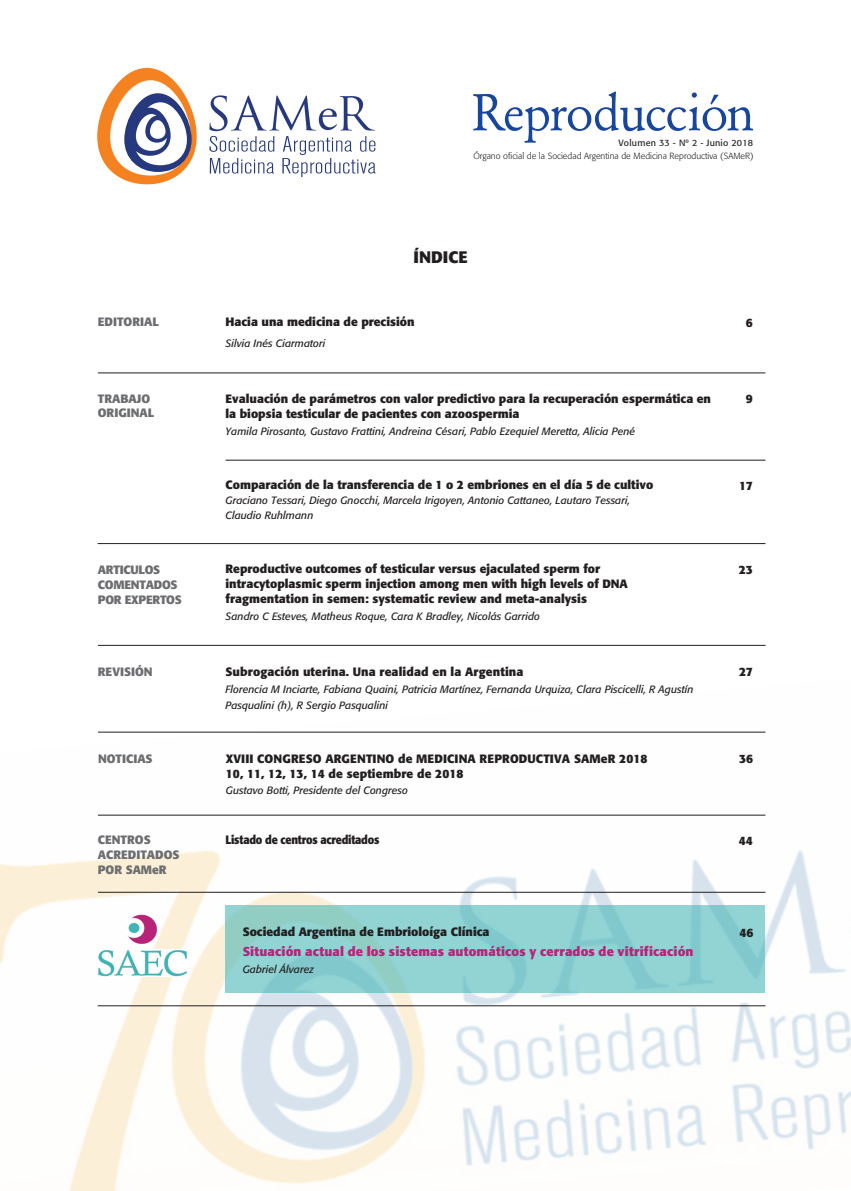
<style>
.page{position:relative;width:851px;height:1191px;background:#fff}
.page>*{position:absolute;margin:0;border:0;box-sizing:border-box;transform-origin:0 0}
.Autores{font:700 16.5px "Formata";letter-spacing:.005em;color:#231f20}
.t1{font:700 12.75px "Formata";letter-spacing:.015em;color:#b72479}
.Instituto{font:700 12px "Formata";color:#231f20}
.Título_Principal{font:700 12px "Formata";color:#231f20}
.Autores-2{font:700 12px/15px "Formata";color:#6c6d70}
.Autores-3{font:700 12px "Formata";letter-spacing:-.02em;color:#6c6d70}
.Título_Principal-2{font:700 12px "Formata";letter-spacing:-.02em;color:#231f20;scale:.9 1}
.Instituto-2{font:italic 10.5px/16.5px "Formata";color:#231f20}
.Título_Principal-3{font:italic 10.5px "Formata";color:#231f20}
.Autores-4{font:9px "Formata";letter-spacing:.025em;color:#231f20}
.Autores-5{font:300 8.85px "Formata";letter-spacing:.005em;color:#231f20}
</style>
<div class="page">
<img style="left:0;top:731px;width:850px;height:460px">
<hr style="left:98px;top:372px;width:667px;height:1px;background:#231f20">
<hr style="left:225px;top:460px;width:540px;height:1px;background:#231f20">
<hr style="left:98px;top:543px;width:667px;height:1px;background:#231f20">
<svg style="left:473px;top:91px;width:280px;height:52px"></svg>
<hr style="left:98px;top:731px;width:667px;height:1px;background:#231f20">
<hr style="left:98px;top:892px;width:667px;height:1px;background:#231f20">
<hr style="left:98px;top:1005px;width:667px;height:1px;background:#231f20">
<hr style="left:98px;top:814px;width:667px;height:1px;background:#231f20">
<svg style="left:97px;top:67px;width:100px;height:118px"></svg>
<svg style="left:209px;top:95px;width:166px;height:82px"></svg>
<svg style="left:225px;top:905px;width:540px;height:87px;background:#8ed0d0"></svg>
<hr style="left:98px;top:645px;width:667px;height:1px;background:#231f20">
<img style="left:98px;top:950px;width:88px;height:26px">
<img style="left:125px;top:914px;width:32px;height:30px">
<p class="Autores-4" style="left:618px;top:138px;width:136px">Volumen 33 - Nº 2 - Junio 2018</p>
<p class="Autores-5" style="left:473px;top:151px;width:282px">Órgano oficial de la Sociedad Argentina de Medicina Reproductiva (SAMeR)</p>
<p class="Autores" style="left:413px;top:247px;width:56px">ÍNDICE</p>
<p class="Autores-2" style="left:98px;top:314px;width:62px">EDITORIAL</p>
<p class="Instituto" style="left:225px;top:314px;width:191px">Hacia una medicina de precisión</p>
<p class="Instituto" style="left:745px;top:315px;width:8px">6</p>
<p class="Instituto-2" style="left:225px;top:335px;width:101px">Silvia Inés Ciarmatori</p>
<p class="Autores-2" style="left:98px;top:391px;width:54px">TRABAJO</p>
<p class="Autores-2" style="left:98px;top:405px;width:58px">ORIGINAL</p>
<p class="Instituto" style="left:225px;top:391px;width:487px">Evaluación de parámetros con valor predictivo para la recuperación espermática en</p>
<p class="Instituto" style="left:745px;top:392px;width:8px">9</p>
<p class="Instituto" style="left:225px;top:406px;width:295px">la biopsia testicular de pacientes con azoospermia</p>
<p class="Instituto-2" style="left:225px;top:423px;width:411px">Yamila Pirosanto, Gustavo Frattini, Andreina Césari, Pablo Ezequiel Meretta, Alicia Pené</p>
<p class="Título_Principal" style="left:225px;top:477px;width:429px">Comparación de la transferencia de 1 o 2 embriones en el día 5 de cultivo</p>
<p class="Instituto" style="left:739px;top:478px;width:15px">17</p>
<p class="Título_Principal-3" style="left:225px;top:494px;width:406px">Graciano Tessari, Diego Gnocchi, Marcela Irigoyen, Antonio Cattaneo, Lautaro Tessari,</p>
<p class="Título_Principal-3" style="left:225px;top:509px;width:89px">Claudio Ruhlmann</p>
<p class="Autores-3" style="left:98px;top:562px;width:64px">ARTICULOS</p>
<p class="Autores-3" style="left:98px;top:577px;width:81px">COMENTADOS</p>
<p class="Autores-3" style="left:98px;top:592px;width:85px">POR EXPERTOS</p>
<p class="Título_Principal" style="left:225px;top:561px;width:376px">Reproductive outcomes of testicular versus ejaculated sperm for</p>
<p class="Instituto" style="left:738px;top:562px;width:15px">23</p>
<p class="Título_Principal" style="left:225px;top:576px;width:404px">intracytoplasmic sperm injection among men with high levels of DNA</p>
<p class="Título_Principal" style="left:225px;top:591px;width:363px">fragmentation in semen: systematic review and meta-analysis</p>
<p class="Título_Principal-3" style="left:225px;top:610px;width:316px">Sandro C Esteves, Matheus Roque, Cara K Bradley, Nicolás Garrido</p>
<p class="Autores-2" style="left:98px;top:664px;width:56px">REVISIÓN</p>
<p class="Instituto" style="left:739px;top:664px;width:15px">27</p>
<p class="Título_Principal" style="left:225px;top:664px;width:299px">Subrogación uterina. Una realidad en la Argentina</p>
<p class="Instituto-2" style="left:225px;top:681px;width:469px">Florencia M Inciarte, Fabiana Quaini, Patricia Martínez, Fernanda Urquiza, Clara Piscicelli, R Agustín<br>Pasqualini (h), R Sergio Pasqualini</p>
<p class="Instituto" style="left:226px;top:751px;width:423px">XVIII CONGRESO ARGENTINO de MEDICINA REPRODUCTIVA SAMeR 2018</p>
<p class="Instituto" style="left:226px;top:766px;width:239px">10, 11, 12, 13, 14 de septiembre de 2018</p>
<p class="Instituto-2" style="left:226px;top:782px;width:184px">Gustavo Botti, Presidente del Congreso</p>
<p class="Autores-2" style="left:98px;top:751px;width:56px">NOTICIAS</p>
<p class="Instituto" style="left:739px;top:751px;width:15px">36</p>
<p class="Título_Principal-2" style="left:225px;top:832px;width:173px">Listado de centros acreditados</p>
<p class="Autores-2" style="left:98px;top:832px;width:54px">CENTROS</p>
<p class="Instituto" style="left:738px;top:832px;width:15px">44</p>
<p class="Autores-2" style="left:98px;top:847px;width:83px">ACREDITADOS<br>POR SAMeR</p>
<p class="Instituto" style="left:243px;top:923px;width:248px">Sociedad Argentina de Embrioloíga Clínica</p>
<p class="Instituto" style="left:739px;top:925px;width:15px">46</p>
<p class="t1" style="left:243px;top:943px;width:452px">Situación actual de los sistemas automáticos y cerrados de vitrificación</p>
<p class="Instituto-2" style="left:243px;top:960px;width:73px">Gabriel Álvarez</p>
</div>
